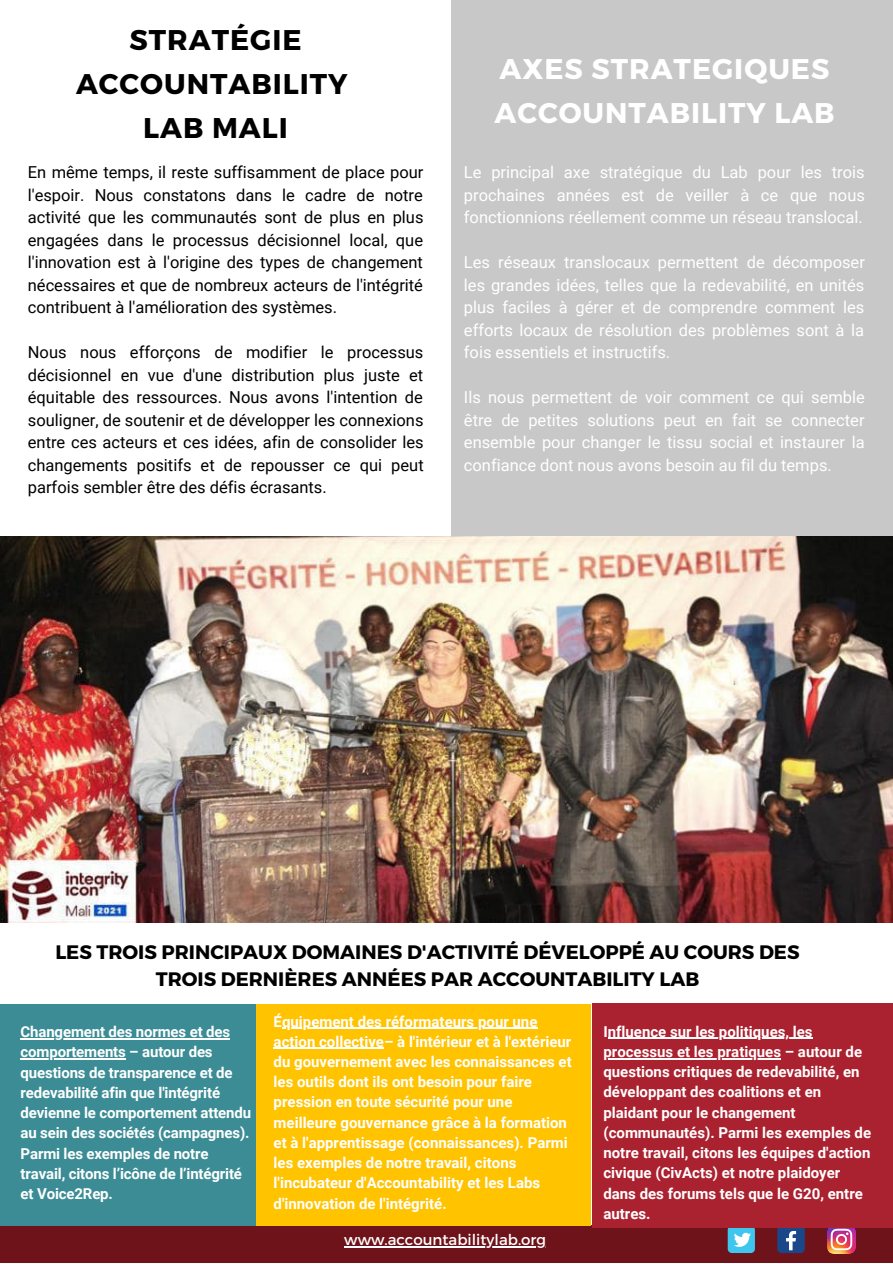
<style>
.page{position:relative;width:893px;height:1264px;background:#fff}
.page>*{position:absolute;margin:0;border:0;box-sizing:border-box;transform-origin:0 0}
.t1{font:700 28.5px/43.8px "Montserrat";letter-spacing:.035em;color:#fff}
.t2{font:700 28.5px/43.8px "Montserrat";letter-spacing:.035em;color:#000;text-align:center}
.t3{font:700 19.5px/27px "Montserrat";color:#000;text-align:center}
.t4{font:16.5px/22.5px "Roboto";color:#000;text-align:justify}
.t5{font:16.5px/22.5px "Roboto";color:#fff;text-align:justify}
.t6{font:700 15px/20.2px "Roboto";color:#fff}
.t7{font:15px "Montserrat";color:#fff}
</style>
<div class="page">
<div style="left:0;top:1225px;width:892px;height:37px;background:#6e131a"></div>
<img style="left:0;top:535px;width:892px;height:387px">
<div style="left:450px;top:0;width:442px;height:535px;background:#c8c8c8"></div>
<div style="left:727px;top:1225px;width:27px;height:27px;background:#3fc6ee;border-radius:4px"></div>
<svg style="left:734px;top:1232px;width:17px;height:14px"></svg>
<div style="left:777px;top:1225px;width:27px;height:27px;background:#1a4789;border-radius:4px"></div>
<svg style="left:786px;top:1231px;width:10px;height:19px"></svg>
<img style="left:827px;top:1227px;width:28px;height:26px">
<div style="left:0;top:1004px;width:255px;height:221px;background:#3c8c95"></div>
<div style="left:256px;top:1004px;width:334px;height:221px;background:#ffc300"></div>
<div style="left:592px;top:1003px;width:300px;height:224px;background:#aa2230"></div>
<hr style="left:344px;top:1246px;width:202px;height:1px;background:#fff">
<hr style="left:21px;top:1038px;width:209px;height:1px;background:#fff">
<hr style="left:21px;top:1058px;width:105px;height:1px;background:#fff">
<hr style="left:282px;top:1027px;width:255px;height:1px;background:#fff">
<hr style="left:273px;top:1047px;width:111px;height:1px;background:#fff">
<hr style="left:607px;top:1037px;width:205px;height:1px;background:#fff">
<hr style="left:603px;top:1057px;width:178px;height:2px;background:#fff">
<h1 class="t2" style="left:76px;top:16px;width:273px">STRATÉGIE<br>ACCOUNTABILITY<br>LAB MALI</h1>
<p class="t4" style="left:28px;top:161px;width:397px">En même temps, il reste suffisamment de place pour l'espoir. Nous constatons dans le cadre de notre activité que les communautés sont de plus en plus engagées dans le processus décisionnel local, que l'innovation est à l'origine des types de changement nécessaires et que de nombreux acteurs de l'intégrité contribuent à l'amélioration des systèmes.</p>
<p class="t4" style="left:28px;top:341px;width:397px">Nous nous efforçons de modifier le processus décisionnel en vue d'une distribution plus juste et équitable des ressources. Nous avons l'intention de souligner, de soutenir et de développer les connexions entre ces acteurs et ces idées, afin de consolider les changements positifs et de repousser ce qui peut parfois sembler être des défis écrasants.</p>
<h1 class="t1" style="left:494px;top:46px;width:341px">AXES STRATEGIQUES<br>ACCOUNTABILITY LAB</h1>
<p class="t5" style="left:464px;top:161px;width:402px">Le principal axe stratégique du Lab pour les trois prochaines années est de veiller à ce que nous fonctionnions réellement comme un réseau translocal.</p>
<p class="t5" style="left:464px;top:251px;width:402px">Les réseaux translocaux permettent de décomposer les grandes idées, telles que la redevabilité, en unités plus faciles à gérer et de comprendre comment les efforts locaux de résolution des problèmes sont à la fois essentiels et instructifs.</p>
<p class="t5" style="left:464px;top:386px;width:402px">Ils nous permettent de voir comment ce qui semble être de petites solutions peut en fait se connecter ensemble pour changer le tissu social et instaurer la confiance dont nous avons besoin au fil du temps.</p>
<h2 class="t3" style="left:55px;top:937px;width:745px">LES TROIS PRINCIPAUX DOMAINES D'ACTIVITÉ DÉVELOPPÉ AU COURS DES<br>TROIS DERNIÈRES ANNÉES PAR ACCOUNTABILITY LAB</h2>
<p class="t6" style="left:273px;top:1011px;width:299px">Équipement des réformateurs pour une action collective– à l'intérieur et à l'extérieur du gouvernement avec les connaissances et les outils dont ils ont besoin pour faire pression en toute sécurité pour une meilleure gouvernance grâce à la formation et à l'apprentissage (connaissances). Parmi les exemples de notre travail, citons l'incubateur d'Accountability et les Labs d'innovation de l'intégrité.</p>
<p class="t6" style="left:603px;top:1021px;width:269px">Influence sur les politiques, les processus et les pratiques – autour de questions critiques de redevabilité, en développant des coalitions et en plaidant pour le changement (communautés). Parmi les exemples de notre travail, citons les équipes d'action civique (CivActs) et notre plaidoyer dans des forums tels que le G20, entre autres.</p>
<p class="t6" style="left:21px;top:1021px;width:232px">Changement des normes et des comportements – autour des questions de transparence et de redevabilité afin que l'intégrité devienne le comportement attendu au sein des sociétés (campagnes).<br>Parmi les exemples de notre travail, citons l’icône de l’intégrité et Voice2Rep.</p>
<p class="t7" style="left:344px;top:1229px;width:203px">www.accountabilitylab.org</p>
</div>
